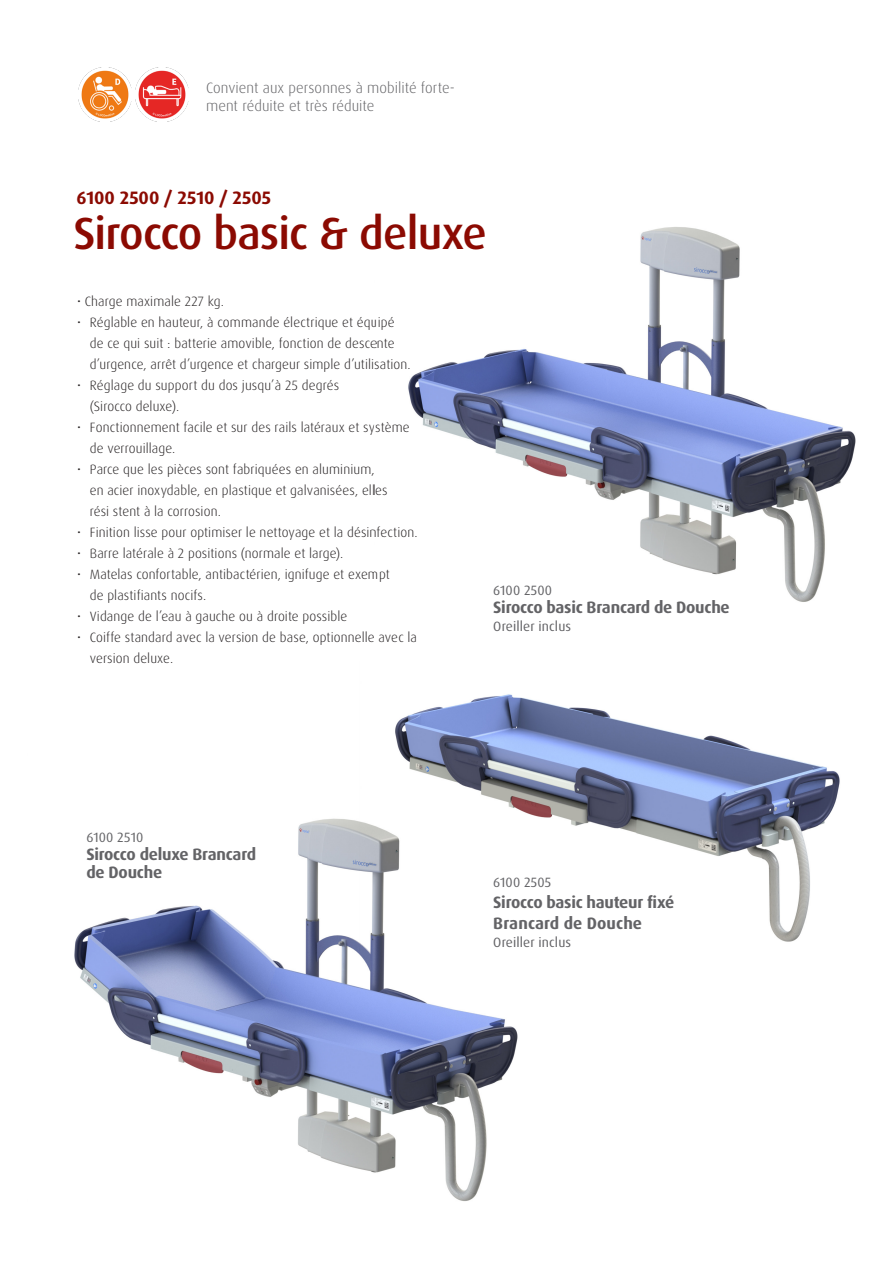
<style>
.page{position:relative;width:893px;height:1263px;background:#fff}
.page>*{position:absolute;margin:0;border:0;box-sizing:border-box;transform-origin:0 0}
._2_Titel{font:500 45px "Dax Pro";letter-spacing:-.02em;color:#8b0a02}
._1_Art_nr_Titel{font:700 18px "Dax Pro";color:#8b0a02}
.bodytekst{font:700 16.5px "Dax Pro";letter-spacing:-.015em;color:#636366}
.bodytekst-2{font:700 16.5px "Dax Pro";letter-spacing:.005em;color:#636366}
.Bodytekst{font:300 15px/18px "Dax Pro";letter-spacing:.005em;color:#636366}
._5_Platte_tekst{font:300 13.5px/21px "Dax Pro";letter-spacing:.01em;color:#231f20}
.bodytekst-3{font:13.5px "Dax Pro";letter-spacing:.01em;color:#636366}
</style>
<div class="page">
<img style="left:395px;top:694px;width:445px;height:248px">
<img style="left:408px;top:227px;width:448px;height:375px">
<img style="left:74px;top:747px;width:475px;height:454px">
<img style="left:78px;top:68px;width:54px;height:53px">
<img style="left:135px;top:68px;width:54px;height:53px">
<p class="Bodytekst" style="left:206px;top:79px;width:250px">Convient aux personnes à mobilité forte&shy;ment réduite et très réduite</p>
<p class="_1_Art_nr_Titel" style="left:77px;top:186px;width:196px">6100 2500 / 2510 / 2505</p>
<p class="_2_Titel" style="left:73px;top:204px;width:415px">Sirocco basic &amp; deluxe</p>
<p class="_5_Platte_tekst" style="left:77px;top:291px;width:148px">• Charge maximale 227 kg.</p>
<p class="_5_Platte_tekst" style="left:77px;top:312px;width:319px">• Réglable en hauteur, à commande électrique et équipé</p>
<p class="_5_Platte_tekst" style="left:90px;top:333px;width:322px">de ce qui suit : batterie amovible, fonction de descente d’urgence, arrêt d’urgence et chargeur simple d’utilisation.</p>
<p class="_5_Platte_tekst" style="left:77px;top:375px;width:264px">• Réglage du support du dos jusqu’à 25 degrés</p>
<p class="_5_Platte_tekst" style="left:90px;top:396px;width:91px">(Sirocco deluxe).</p>
<p class="_5_Platte_tekst" style="left:77px;top:417px;width:334px">• Fonctionnement facile et sur des rails latéraux et système</p>
<p class="_5_Platte_tekst" style="left:90px;top:438px;width:87px">de verrouillage.</p>
<p class="_5_Platte_tekst" style="left:77px;top:459px;width:299px">• Parce que les pièces sont fabriquées en aluminium,</p>
<p class="_5_Platte_tekst" style="left:90px;top:480px;width:299px">en acier inoxydable, en plastique et galvanisées, elles</p>
<p class="_5_Platte_tekst" style="left:90px;top:501px;width:133px">rési stent à la corrosion.</p>
<p class="_5_Platte_tekst" style="left:77px;top:522px;width:342px">• Finition lisse pour optimiser le nettoyage et la désinfection.</p>
<p class="_5_Platte_tekst" style="left:77px;top:543px;width:268px">• Barre latérale à 2 positions (normale et large).</p>
<p class="_5_Platte_tekst" style="left:77px;top:564px;width:314px">• Matelas confortable, antibactérien, ignifuge et exempt</p>
<p class="_5_Platte_tekst" style="left:90px;top:585px;width:118px">de plastifiants nocifs.</p>
<p class="_5_Platte_tekst" style="left:77px;top:606px;width:272px">• Vidange de l’eau à gauche ou à droite possible</p>
<p class="_5_Platte_tekst" style="left:90px;top:627px;width:329px;text-indent:-13px">• Coiffe standard avec la version de base, optionnelle avec la version deluxe.</p>
<p class="bodytekst-3" style="left:493px;top:582px;width:60px">6100 2500</p>
<p class="bodytekst" style="left:493px;top:597px;width:238px">Sirocco basic Brancard de Douche</p>
<p class="bodytekst-3" style="left:493px;top:618px;width:79px">Oreiller inclus</p>
<p class="bodytekst-3" style="left:86px;top:828px;width:58px">6100 2510</p>
<p class="bodytekst" style="left:86px;top:843px;width:171px">Sirocco deluxe Brancard</p>
<p class="bodytekst" style="left:86px;top:861px;width:77px">de Douche</p>
<p class="bodytekst-3" style="left:493px;top:874px;width:60px">6100 2505</p>
<p class="bodytekst" style="left:493px;top:892px;width:182px">Sirocco basic hauteur fixé</p>
<p class="bodytekst-2" style="left:493px;top:913px;width:150px">Brancard de Douche</p>
<p class="bodytekst-3" style="left:493px;top:934px;width:79px">Oreiller inclus</p>
</div>
